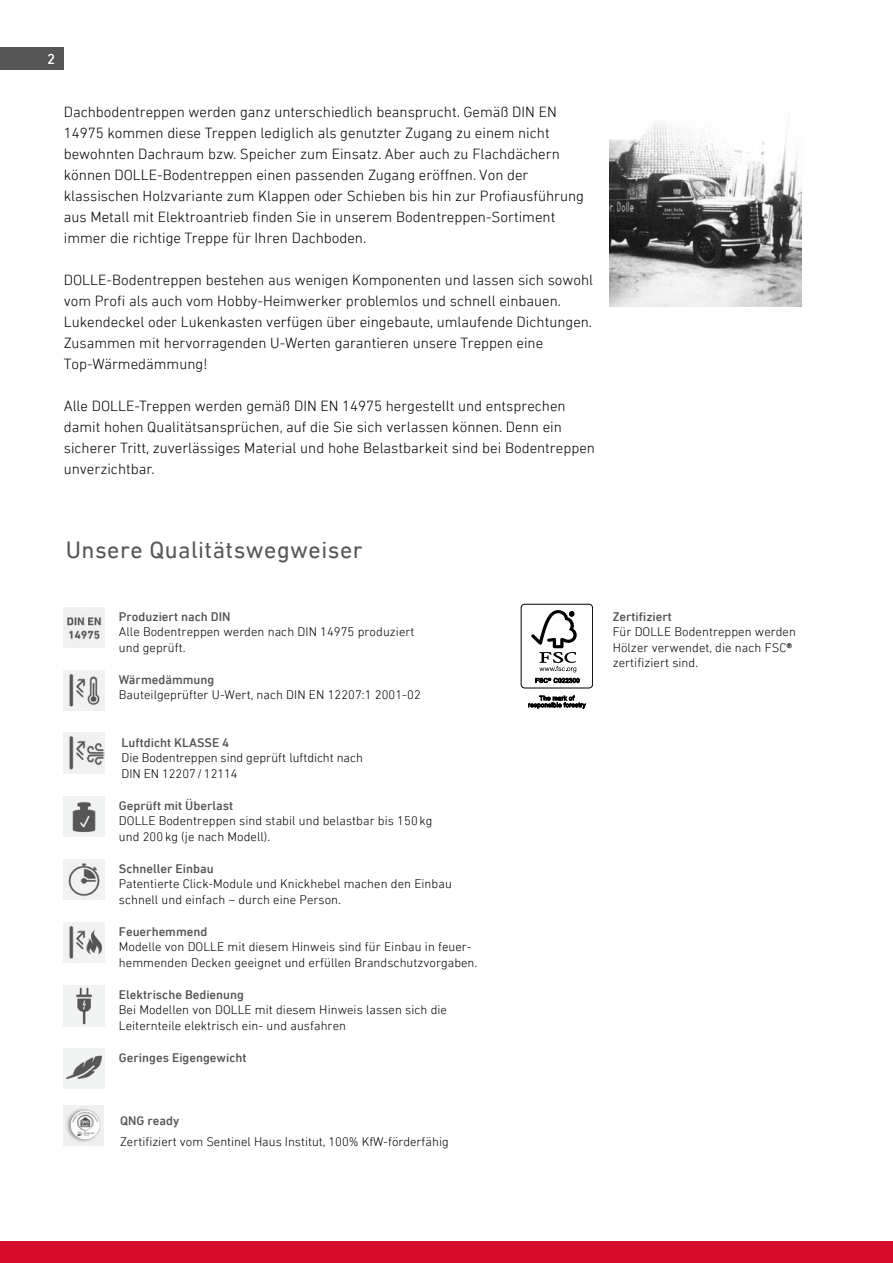
<style>
.page{position:relative;width:893px;height:1263px;background:#fff}
.page>*{position:absolute;margin:0;border:0;box-sizing:border-box;transform-origin:0 0}
.t1{font:24px "DOLLEDIN Next LT Pro";letter-spacing:.02em;color:#565656}
.t2{font:300 15px/21px "DIN Next LT Pro";color:#000}
.t3{font:500 15px "DIN Next LT Pro";color:#fff}
.t4{font:300 12.75px/15.3px "DIN Next LT Pro";letter-spacing:.005em;color:#000}
.t5{font:500 12.75px "DIN Next LT Pro";color:#565656}
.s1{font-weight:500}
</style>
<div class="page">
<img style="left:610px;top:122px;width:192px;height:184px">
<div style="left:521px;top:604px;width:72px;height:84px;border:1px solid #000;border-radius:4px"></div>
<svg style="left:531px;top:610px;width:46px;height:62px"></svg>
<svg style="left:535px;top:678px;width:45px;height:5px"></svg>
<svg style="left:528px;top:695px;width:58px;height:14px"></svg>
<img style="left:64px;top:1048px;width:40px;height:40px">
<img style="left:64px;top:986px;width:40px;height:40px">
<img style="left:64px;top:733px;width:40px;height:40px">
<img style="left:64px;top:607px;width:40px;height:41px">
<img style="left:64px;top:922px;width:40px;height:41px">
<img style="left:64px;top:670px;width:40px;height:40px">
<img style="left:64px;top:859px;width:40px;height:41px">
<img style="left:64px;top:796px;width:40px;height:40px">
<div style="left:64px;top:1105px;width:40px;height:41px;background:#f0f0f0"></div>
<img style="left:66px;top:1108px;width:35px;height:34px">
<div style="left:0;top:1242px;width:893px;height:21px;background:#d70b2c"></div>
<div style="left:0;top:47px;width:64px;height:23px;background:#565656"></div>
<div style="left:47px;top:53px;width:8px;height:11px;background:#000;opacity:.45"></div>
<p class="t3" style="left:47px;top:50px;width:10px">2</p>
<p class="t2" style="left:64px;top:101px;width:522px">Dachbodentreppen werden ganz unterschiedlich beansprucht. Gemäß DIN EN 14975 kommen diese Treppen lediglich als genutzter Zugang zu einem nicht bewohnten Dachraum bzw. Speicher zum Einsatz. Aber auch zu Flachdächern können DOLLE-Bodentreppen einen passenden Zugang eröffnen. Von der klassischen Holzvariante zum Klappen oder Schieben bis hin zur Profiausführung aus Metall mit Elektroantrieb finden Sie in unserem Bodentreppen-Sortiment immer die richtige Treppe für Ihren Dachboden.</p>
<p class="t2" style="left:64px;top:269px;width:531px">DOLLE-Bodentreppen bestehen aus wenigen Komponenten und lassen sich sowohl vom Profi als auch vom Hobby-Heimwerker problemlos und schnell einbauen.<br>Lukendeckel oder Lukenkasten verfügen über eingebaute, umlaufende Dichtungen.<br>Zusammen mit hervorragenden U-Werten garantieren unsere Treppen eine Top-Wärmedämmung!</p>
<p class="t2" style="left:64px;top:395px;width:533px">Alle DOLLE-Treppen werden gemäß DIN EN 14975 hergestellt und entsprechen damit hohen Qualitätsansprüchen, auf die Sie sich verlassen können. Denn ein sicherer Tritt, zuverlässiges Material und hohe Belastbarkeit sind bei Bodentreppen unverzichtbar.</p>
<h1 class="t1" style="left:66px;top:536px;width:298px">Unsere Qualitätswegweiser</h1>
<p class="t5" style="left:119px;top:609px;width:113px">Produziert nach DIN</p>
<p class="t4" style="left:119px;top:624px;width:297px">Alle Bodentreppen werden nach DIN 14975 produziert und geprüft.</p>
<p class="t5" style="left:119px;top:672px;width:97px">Wärmedämmung</p>
<p class="t4" style="left:119px;top:687px;width:303px">Bauteilgeprüfter U-Wert, nach DIN EN 12207:1 2001-02</p>
<p class="t5" style="left:122px;top:735px;width:109px">Luftdicht KLASSE 4</p>
<p class="t4" style="left:122px;top:750px;width:243px">Die Bodentreppen sind geprüft luftdicht nach<br>DIN EN 12207/12114</p>
<p class="t5" style="left:119px;top:798px;width:116px">Geprüft mit Überlast</p>
<p class="t4" style="left:119px;top:813px;width:315px">DOLLE Bodentreppen sind stabil und belastbar bis 150 kg und 200 kg (je nach Modell).</p>
<p class="t5" style="left:119px;top:861px;width:96px">Schneller Einbau</p>
<p class="t4" style="left:119px;top:876px;width:334px">Patentierte Click-Module und Knickhebel machen den Einbau schnell und einfach – durch eine Person.</p>
<p class="t5" style="left:119px;top:924px;width:90px">Feuerhemmend</p>
<p class="t4" style="left:119px;top:939px;width:360px">Modelle von DOLLE mit diesem Hinweis sind für Einbau in feuer&shy;hemmenden Decken geeignet und erfüllen Brandschutzvorgaben.</p>
<p class="t5" style="left:119px;top:987px;width:127px">Elektrische Bedienung</p>
<p class="t4" style="left:119px;top:1002px;width:330px">Bei Modellen von DOLLE mit diesem Hinweis lassen sich die<br>Leiternteile elektrisch ein- und ausfahren</p>
<p class="t5" style="left:119px;top:1050px;width:129px">Geringes Eigengewicht</p>
<p class="t5" style="left:120px;top:1113px;width:61px">QNG ready</p>
<p class="t4" style="left:120px;top:1134px;width:330px">Zertifiziert vom Sentinel Haus Institut, 100% KfW-förderfähig</p>
<p class="t5" style="left:613px;top:609px;width:61px">Zertifiziert</p>
<p class="t4" style="left:613px;top:624px;width:185px">Für DOLLE Bodentreppen werden<br>Hölzer verwendet, die nach FSC<span class="s1">® </span>zertifiziert sind.</p>
</div>
